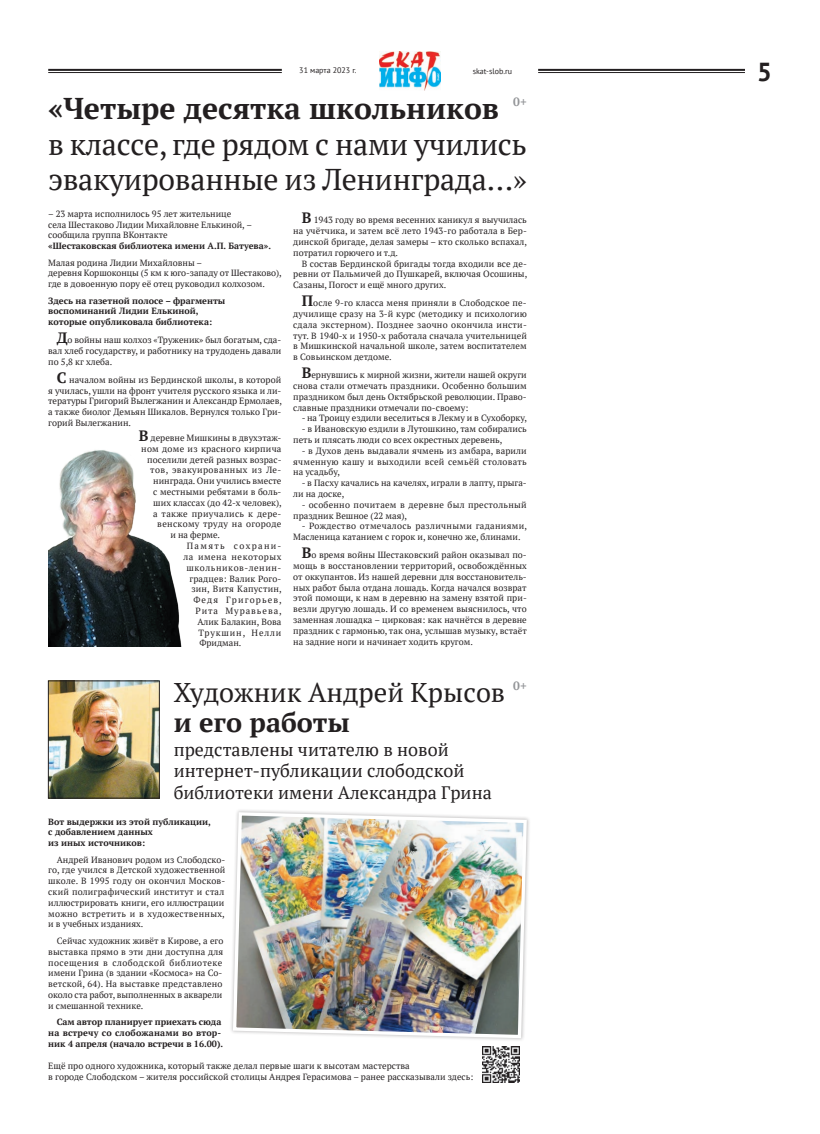
<style>
.page{position:relative;width:820px;height:1134px;background:#fff}
.page>*{position:absolute;margin:0;border:0;box-sizing:border-box;transform-origin:0 0}
.t1{font:30px/35px "PT Serif";letter-spacing:-.01em;color:#231f20}
.t2{font:700 30px "PT Serif";color:#231f20}
.t3{font:27px "PT Serif";color:#231f20}
.t4{font:700 27px "PT Serif";color:#231f20}
.t5{font:700 26px "PT Sans";color:#231f20}
.t6{font:18px/21.6px "PT Serif";color:#231f20}
.t7{font:700 12px "PT Serif";color:#939598}
.t8{font:9px/10.8px "PT Serif";color:#231f20;text-align:justify}
.t9{font:700 9px/10.8px "PT Serif";color:#231f20}
.t10{font:9px/10.8px "PT Serif";letter-spacing:.02em;color:#231f20}
.t11{font:9px/10.8px "PT Serif";letter-spacing:.03em;color:#231f20}
.t12{font:9px "PT Serif";letter-spacing:.035em;color:#231f20}
.t13{font:9px "PT Serif";letter-spacing:.025em;color:#231f20}
.t14{font:9px "PT Serif";letter-spacing:.045em;color:#231f20}
.t15{font:9px "PT Serif";letter-spacing:.065em;color:#231f20}
.t16{font:9px "PT Serif";letter-spacing:.055em;color:#231f20}
.t17{font:9px "PT Serif";letter-spacing:.145em;color:#231f20}
.t18{font:9px "PT Serif";letter-spacing:.125em;color:#231f20}
.t19{font:9px "PT Serif";letter-spacing:.105em;color:#231f20}
.t20{font:9px "PT Serif";letter-spacing:.095em;color:#231f20}
.t21{font:8px "PT Sans";color:#231f20}
.s1{font-weight:700;font-size:15px}
</style>
<div class="page">
<img style="left:379px;top:51px;width:61px;height:40px">
<hr style="left:538px;top:69px;width:206px;height:2px;background:#231f20">
<hr style="left:538px;top:72px;width:206px;height:1px;background:#231f20">
<hr style="left:48px;top:69px;width:234px;height:2px;background:#231f20">
<hr style="left:48px;top:72px;width:234px;height:1px;background:#231f20">
<img style="left:48px;top:450px;width:134px;height:196px">
<img style="left:50px;top:683px;width:107px;height:113px">
<div style="left:48px;top:681px;width:111px;height:117px;border:1px solid #231f20"></div>
<img style="left:482px;top:1046px;width:37px;height:37px">
<img style="left:231px;top:810px;width:297px;height:230px">
<p class="t21" style="left:299px;top:65px;width:59px">31 марта 2023 г.</p>
<p class="t21" style="left:472px;top:66px;width:41px">skat-slob.ru</p>
<h3 class="t5" style="left:756px;top:54px;width:16px">5</h3>
<h3 class="t7" style="left:513px;top:94px;width:15px">0+</h3>
<h1 class="t2" style="left:48px;top:89px;width:452px">«Четыре десятка школьников</h1>
<h1 class="t1" style="left:48px;top:126px;width:480px">в классе, где рядом с нами учились эвакуированные из Ленинграда…»</h1>
<p class="t8" style="left:48px;top:208px;width:205px;text-align:left">– 23 марта исполнилось 95 лет жительнице<br>села Шестаково Лидии Михайловне Елькиной, – сообщила группа ВКонтакте</p>
<p class="t9" style="left:48px;top:240px;width:224px">«Шестаковская библиотека имени А.П. Батуева».</p>
<p class="t8" style="left:48px;top:257px;width:235px;text-align:left">Малая родина Лидии Михайловны –<br>деревня Коршоконцы (5 км к юго-западу от Шестаково), где в довоенную пору её отец руководил колхозом.</p>
<p class="t9" style="left:48px;top:295px;width:179px">Здесь на газетной полосе – фрагменты воспоминаний Лидии Елькиной, которые опубликовала библиотека:</p>
<p class="t8" style="left:48px;top:335px;width:235px;text-indent:9px"><span class="s1">Д</span>о войны наш колхоз «Труженик» был богатым, сда&shy;вал хлеб государству, и работнику на трудодень давали по 5,8 кг хлеба.</p>
<p class="t8" style="left:48px;top:374px;width:235px;text-indent:9px"><span class="s1">С</span> началом войны из Бердинской школы, в которой я училась, ушли на фронт учителя русского языка и ли&shy;тературы Григорий Вылегжанин и Александр Ермолаев, а также биолог Демьян Шикалов. Вернулся только Гри&shy;горий Вылегжанин.</p>
<p class="t8" style="left:139px;top:432px;width:144px"><span class="s1">В</span> деревне Мишкины в двухэтаж-</p>
<p class="t13" style="left:141px;top:443px;width:142px">ном доме из красного кирпича</p>
<p class="t8" style="left:147px;top:454px;width:136px">поселили детей разных возрас-</p>
<p class="t14" style="left:150px;top:464px;width:132px">тов, эвакуированных из Ле-</p>
<p class="t8" style="left:153px;top:476px;width:130px">нинграда. Они учились вместе</p>
<p class="t8" style="left:153px;top:486px;width:129px">с местными ребятами в боль-</p>
<p class="t8" style="left:153px;top:497px;width:130px">ших классах (до 42-х человек),</p>
<p class="t12" style="left:153px;top:508px;width:130px">а также приучались к дере-</p>
<p class="t12" style="left:157px;top:518px;width:126px">венскому труду на огороде</p>
<p class="t8" style="left:170px;top:530px;width:51px">и на ферме.</p>
<p class="t17" style="left:187px;top:540px;width:96px">Память сохрани-</p>
<p class="t16" style="left:183px;top:551px;width:100px">ла имена некоторых</p>
<p class="t15" style="left:186px;top:562px;width:96px">школьников-ленин-</p>
<p class="t8" style="left:189px;top:573px;width:93px">градцев: Валик Рого-</p>
<p class="t13" style="left:191px;top:583px;width:92px">зин, Витя Капустин,</p>
<p class="t18" style="left:193px;top:594px;width:90px">Федя Григорьев,</p>
<p class="t19" style="left:195px;top:605px;width:88px">Рита Муравьева,</p>
<p class="t8" style="left:197px;top:616px;width:85px">Алик Балакин, Вова</p>
<p class="t20" style="left:198px;top:626px;width:85px">Трукшин, Нелли</p>
<p class="t8" style="left:199px;top:638px;width:44px">Фридман.</p>
<p class="t8" style="left:293px;top:215px;width:235px;text-indent:9px"><span class="s1">В</span> 1943 году во время весенних каникул я выучилась на учётчика, и затем всё лето 1943-го работала в Бер&shy;динской бригаде, делая замеры – кто сколько вспахал, потратил горючего и т.д.</p>
<p class="t8" style="left:293px;top:258px;width:235px;text-indent:9px">В состав Бердинской бригады тогда входили все де&shy;ревни от Пальмичей до Пушкарей, включая Осошины, Сазаны, Погост и ещё много других.</p>
<p class="t8" style="left:293px;top:297px;width:235px;text-indent:9px"><span class="s1">П</span>осле 9-го класса меня приняли в Слободское пе&shy;дучилище сразу на 3-й курс (методику и психологию сдала экстерном). Позднее заочно окончила инсти&shy;тут. В 1940-х и 1950-х работала сначала учительницей в Мишкинской начальной школе, затем воспитателем в Совьинском детдоме.</p>
<p class="t8" style="left:293px;top:369px;width:235px;text-indent:9px"><span class="s1">В</span>ернувшись к мирной жизни, жители нашей округи снова стали отмечать праздники. Особенно большим праздником был день Октябрьской революции. Право&shy;славные праздники отмечали по-своему:</p>
<p class="t8" style="left:301px;top:413px;width:227px">- на Троицу ездили веселиться в Лекму и в Сухоборку,</p>
<p class="t8" style="left:293px;top:423px;width:235px;text-indent:9px">- в Ивановскую ездили в Лутошкино, там собирались петь и плясать люди со всех окрестных деревень,</p>
<p class="t8" style="left:293px;top:445px;width:235px;text-indent:9px">- в Духов день выдавали ячмень из амбара, варили ячменную кашу и выходили всей семьёй столовать на усадьбу,</p>
<p class="t8" style="left:293px;top:477px;width:235px;text-indent:9px">- в Пасху качались на качелях, играли в лапту, прыга&shy;ли на доске,</p>
<p class="t11" style="left:293px;top:499px;width:235px;text-indent:9px">- особенно почитаем в деревне был престольный праздник Вешное (22 мая),</p>
<p class="t10" style="left:293px;top:521px;width:235px;text-indent:9px">- Рождество отмечалось различными гаданиями,<br>Масленица катанием с горок и, конечно же, блинами.</p>
<p class="t8" style="left:293px;top:549px;width:235px;text-indent:9px"><span class="s1">В</span>о время войны Шестаковский район оказывал по&shy;мощь в восстановлении территорий, освобождённых от оккупантов. Из нашей деревни для восстановитель&shy;ных работ была отдана лошадь. Когда начался возврат этой помощи, к нам в деревню на замену взятой при&shy;везли другую лошадь. И со временем выяснилось, что заменная лошадка – цирковая: как начнётся в деревне праздник с гармонью, так она, услышав музыку, встаёт на задние ноги и начинает ходить кругом.</p>
<h2 class="t3" style="left:174px;top:675px;width:333px">Художник Андрей Крысов</h2>
<h2 class="t4" style="left:174px;top:704px;width:178px">и его работы</h2>
<h3 class="t6" style="left:174px;top:738px;width:319px">представлены читателю в новой интернет-публикации слободской библиотеки имени Александра Грина</h3>
<p class="t9" style="left:48px;top:816px;width:164px">Вот выдержки из этой публикации, с добавлением данных<br>из иных источников:</p>
<p class="t8" style="left:48px;top:854px;width:179px;text-align:left;text-indent:9px">Андрей Иванович родом из Слободско&shy;го, где учился в Детской художественной школе. В 1995 году он окончил Москов&shy;ский полиграфический институт и стал иллюстрировать книги, его иллюстрации можно встретить и в художественных, и в учебных изданиях.</p>
<p class="t8" style="left:48px;top:935px;width:177px;text-indent:9px">Сейчас художник живёт в Кирове, а его выставка прямо в эти дни доступна для посещения в слободской библиотеке имени Грина (в здании «Космоса» на Со&shy;ветской, 64). На выставке представлено около ста работ, выполненных в акварели и смешанной технике.</p>
<p class="t9" style="left:48px;top:1016px;width:176px;text-indent:9px">Сам автор планирует приехать сюда на встречу со слобожанами во втор&shy;ник 4 апреля (начало встречи в 16.00).</p>
<p class="t8" style="left:48px;top:1060px;width:426px">Ещё про одного художника, который также делал первые шаги к высотам мастерства<br>в городе Слободском – жителя российской столицы Андрея Герасимова – ранее рассказывали здесь:</p>
<h3 class="t7" style="left:513px;top:678px;width:15px">0+</h3>
</div>
